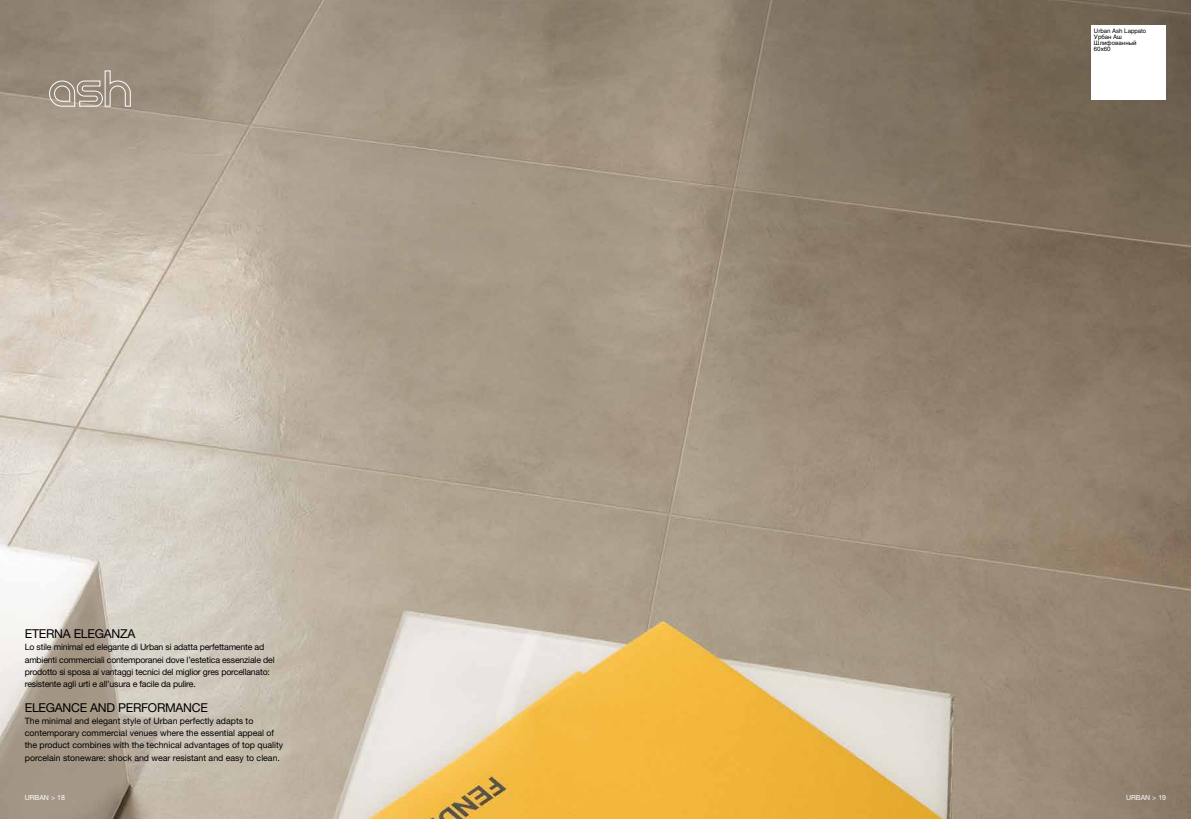
<style>
.page{position:relative;width:1191px;height:819px;background:#fff}
.page>*{position:absolute;margin:0;border:0;box-sizing:border-box;transform-origin:0 0}
.t1{font:12.25px "Helvetica Neue";letter-spacing:-.02em;color:#000}
.t2{font:8.75px/12.2px "Helvetica Neue";letter-spacing:-.02em;color:#000}
.t3{font:8.75px/12.2px "Helvetica Neue";color:#000}
.t4{font:7px "Helvetica Neue";color:#fff}
.t5{font:6.12px/6.1px "Helvetica Cyr Upright";color:#000}
</style>
<div class="page">
<img style="left:0;top:0;width:1191px;height:819px">
<svg style="left:49px;top:70px;width:82px;height:37px"></svg>
<div style="left:1091px;top:25px;width:75px;height:74px;background:#fff"></div>
<h1 class="t1" style="left:25px;top:626px;width:112px">ETERNA ELEGANZA</h1>
<p class="t2" style="left:25px;top:641px;width:251px">Lo stile minimal ed elegante di Urban si adatta perfettamente ad ambienti commerciali contemporanei dove l’estetica essenziale del prodotto si sposa ai vantaggi tecnici del miglior gres porcellanato: resistente agli urti e all’usura e facile da pulire.</p>
<h1 class="t1" style="left:25px;top:700px;width:185px">ELEGANCE AND PERFORMANCE</h1>
<p class="t3" style="left:25px;top:714px;width:260px">The minimal and elegant style of Urban perfectly adapts to contemporary commercial venues where the essential appeal of the product combines with the technical advantages of top quality porcelain stoneware: shock and wear resistant and easy to clean.</p>
<p class="t5" style="left:1094px;top:28px;width:54px">Urban Ash Lappato<br>Урбан Аш<br>Шлифованный<br>60x60</p>
<p class="t4" style="left:25px;top:793px;width:42px">URBAN &gt; 18</p>
<p class="t4" style="left:1126px;top:793px;width:42px">URBAN &gt; 19</p>
</div>
